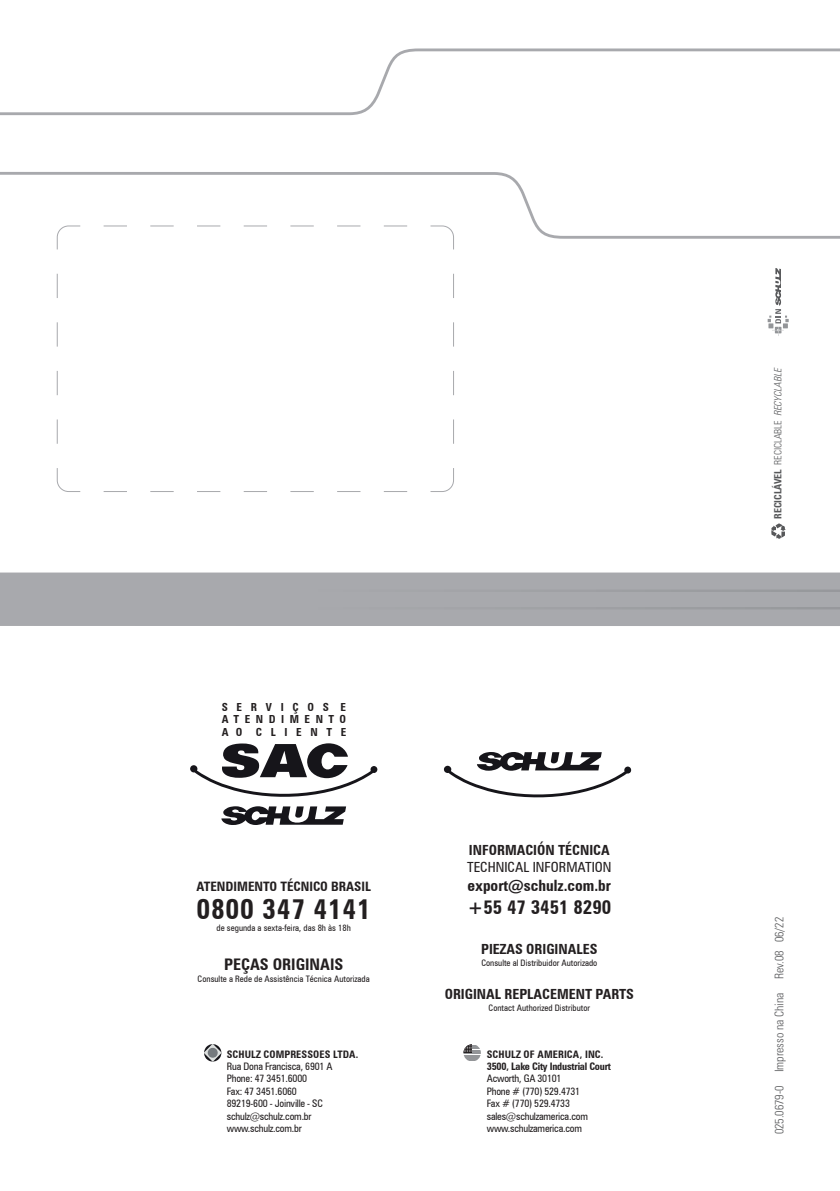
<style>
.page{position:relative;width:840px;height:1191px;background:#fff}
.page>*{position:absolute;margin:0;border:0;box-sizing:border-box;transform-origin:0 0}
.t1{font:700 condensed 28px "Zurich BT";letter-spacing:.025em;color:#231f20}
.t2{font:700 condensed 19.2px "Zurich BT";color:#231f20}
.t3{font:700 condensed 16px "Zurich BT";color:#231f20}
.t4{font:700 condensed 15.6px "Zurich BT";color:#231f20}
.t5{font:700 condensed 14px "Zurich BT";color:#231f20}
.t6{font:condensed 14px "Zurich BT";color:#231f20}
.t7{font:700 condensed 13px "Zurich BT";color:#231f20}
.t8{font:300 condensed 12px "Univers LT Std";color:#57585a}
.t9{font:700 condensed 11.2px/12.2px "Zurich BT";letter-spacing:.78em;color:#231f20;text-align:justify}
.t10{font:condensed 10.4px/12.4px "Zurich BT";letter-spacing:-.02em;color:#231f20}
.t11{font:700 condensed 10.4px/12.4px "Zurich BT";letter-spacing:-.02em;color:#231f20}
.t12{font:700 condensed 10.4px "Zurich BT";letter-spacing:.01em;color:#231f20}
.t13{font:700 condensed 10px "Univers LT Std";color:#57585a}
.t14{font:condensed 8.8px "Zurich BT";color:#231f20}
.s1{font-weight:300}
.s2{font-weight:300;font-style:italic}
</style>
<div class="page">
<div style="left:0;top:572px;width:839px;height:54px;background:#a8a9ad"></div>
<svg style="left:0;top:48px;width:839px;height:191px"></svg>
<svg style="left:56px;top:225px;width:398px;height:267px"></svg>
<svg style="left:463px;top:1045px;width:17px;height:16px"></svg>
<svg style="left:190px;top:743px;width:187px;height:82px"></svg>
<svg style="left:204px;top:1044px;width:17px;height:17px"></svg>
<svg style="left:443px;top:752px;width:187px;height:46px"></svg>
<svg style="left:767px;top:268px;width:21px;height:68px"></svg>
<svg style="left:771px;top:523px;width:14px;height:16px"></svg>
<p class="t9" style="left:222px;top:701px;width:126px">SERVIÇOS E ATENDIMENTO AO CLIENTE</p>
<p class="t7" style="left:196px;top:878px;width:176px">ATENDIMENTO TÉCNICO BRASIL</p>
<h1 class="t1" style="left:196px;top:892px;width:176px">0800 347 4141</h1>
<p class="t14" style="left:216px;top:922px;width:136px">de segunda a sexta-feira, das 8h às 18h</p>
<h3 class="t3" style="left:224px;top:954px;width:120px">PEÇAS ORIGINAIS</h3>
<p class="t14" style="left:197px;top:973px;width:173px">Consulte a Rede de Assistência Técnica Autorizada</p>
<p class="t12" style="left:227px;top:1047px;width:133px">SCHULZ COMPRESSOES LTDA.</p>
<p class="t10" style="left:227px;top:1060px;width:107px">Rua Dona Francisca, 6901 A<br>Phone: 47 3451.6000<br>Fax: 47 3451.6060<br>89219-600 - Joinville - SC schulz@schulz.com.br www.schulz.com.br</p>
<h3 class="t5" style="left:468px;top:841px;width:142px">INFORMACIÓN TÉCNICA</h3>
<h3 class="t6" style="left:467px;top:858px;width:146px">TECHNICAL INFORMATION</h3>
<h3 class="t4" style="left:467px;top:875px;width:145px">export@schulz.com.br</h3>
<h2 class="t2" style="left:467px;top:895px;width:145px">+55 47 3451 8290</h2>
<h3 class="t5" style="left:481px;top:940px;width:118px">PIEZAS ORIGINALES</h3>
<p class="t14" style="left:481px;top:957px;width:117px">Consulte al Distribuidor Autorizado</p>
<h3 class="t5" style="left:444px;top:985px;width:191px">ORIGINAL REPLACEMENT PARTS</h3>
<p class="t14" style="left:488px;top:1002px;width:103px">Contact Authorized Distributor</p>
<p class="t11" style="left:486px;top:1047px;width:126px">SCHULZ OF AMERICA, INC.<br>3500, Lake City Industrial Court</p>
<p class="t10" style="left:486px;top:1072px;width:103px">Acworth, GA 30101<br>Phone # (770) 529.4731<br>Fax # (770) 529.4733 sales@schulzamerica.com www.schulzamerica.com</p>
<p class="t13" style="left:771px;top:519px;width:153px;rotate:-90deg">RECICLÁVEL <span class="s1">RECICLABLE</span> <span class="s2">RECYCLABLE</span></p>
<p class="t8" style="left:771px;top:1134px;width:219px;rotate:-90deg">025.0679-0 Impresso na China Rev.08 06/22</p>
</div>
